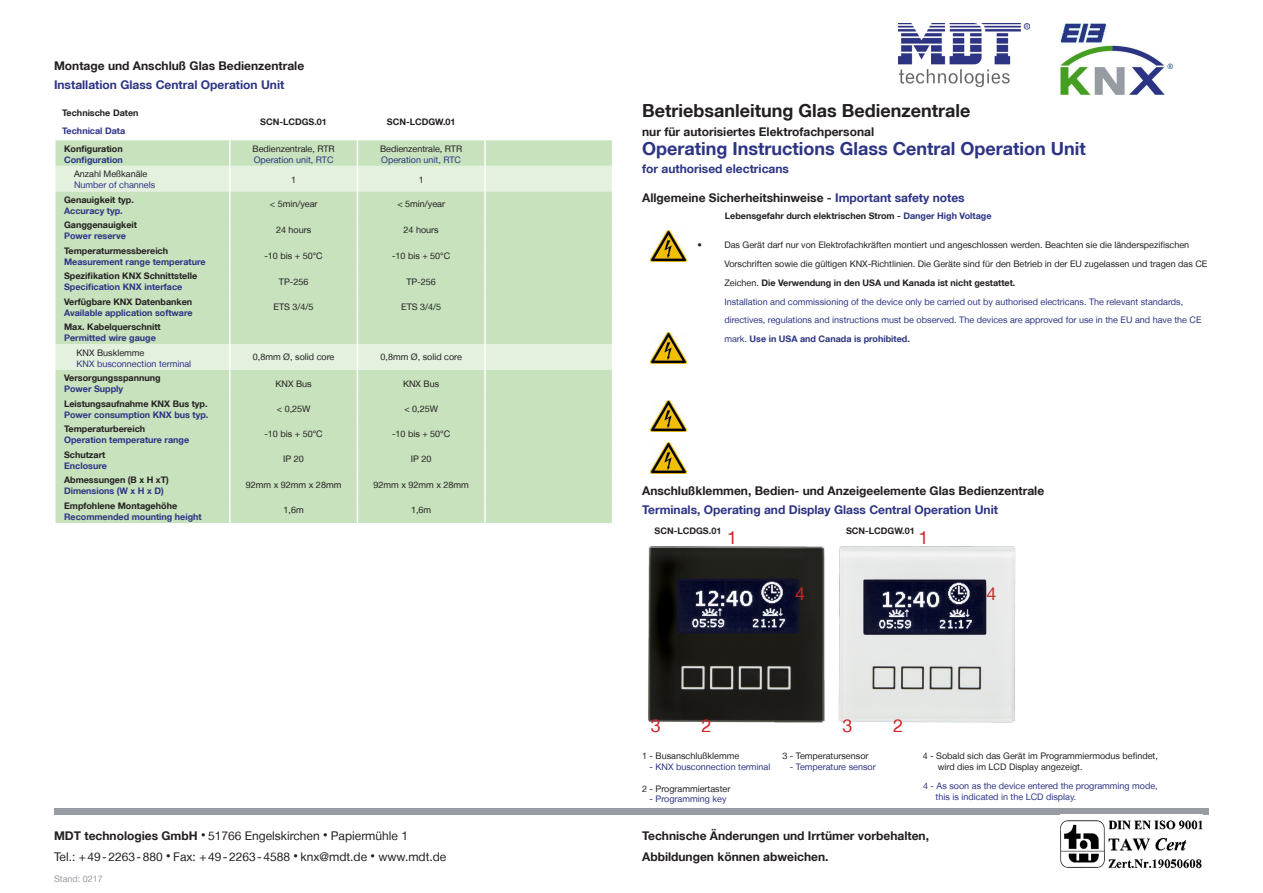
<style>
.page{position:relative;width:1263px;height:893px;background:#fff}
.page>*{position:absolute;margin:0;border:0;box-sizing:border-box;transform-origin:0 0}
.t1{font:700 18px "Helvetica Neue LT";color:#2d3484}
.t2{font:700 18px "Helvetica Neue LT";color:#231f20}
.t3{font:18px "Helvetica Neue LT";color:#d1232a}
.t4{font:700 12px/21px "Helvetica Neue LT";color:#231f20}
.t5{font:12px/21px "Helvetica Neue LT";color:#231f20}
.t6{font:700 12px/18.8px "Helvetica Neue LT";color:#2d3484}
.td-data{font:9px/18.8px "Helvetica Neue LT";color:#231f20}
.td-data-2{font:700 9px/10.8px "Helvetica Neue LT";color:#231f20}
.td-data-centered{font:9px "Helvetica Neue LT";color:#231f20}
.td-data-3{font:9px/10.8px "Helvetica Neue LT";color:#2d3484}
.td-data-4{font:700 9px/10.8px "Helvetica Neue LT";color:#2d3484}
.td-title{font:700 9px/18px "Helvetica Neue LT";color:#231f20}
.td-data-centered-2{font:9px "Helvetica Neue LT";color:#2d3484}
.t7{font:9px "Helvetica Neue LT";color:#979ca2}
.s1{color:#231f20}
.s2{color:#2d3484}
.s3{font-weight:700}
.s4{font-size:9px}
.s5{font-weight:700;color:#2d3484}
</style>
<div class="page">
<div style="left:54px;top:808px;width:1155px;height:6px;background:#979ca2"></div>
<img style="left:1060px;top:820px;width:142px;height:49px">
<img style="left:648px;top:546px;width:177px;height:177px">
<svg style="left:56px;top:140px;width:556px;height:383px;background:#cbe4c2"></svg>
<img style="left:899px;top:24px;width:131px;height:62px">
<img style="left:1061px;top:24px;width:112px;height:72px">
<img style="left:651px;top:231px;width:35px;height:31px">
<img style="left:651px;top:332px;width:35px;height:31px">
<img style="left:651px;top:400px;width:35px;height:31px">
<img style="left:651px;top:443px;width:35px;height:31px">
<img style="left:838px;top:546px;width:178px;height:177px">
<p class="t6" style="left:54px;top:56px;width:252px"><span class="s1">Montage und Anschluß Glas Bedienzentrale<br></span>Installation Glass Central Operation Unit</p>
<p class="td-title" style="left:62px;top:104px;width:78px">Technische Daten<br><span class="s2">Technical Data</span></p>
<p class="td-title" style="left:260px;top:113px;width:68px">SCN-LCDGS.01</p>
<p class="td-title" style="left:387px;top:113px;width:70px">SCN-LCDGW.01</p>
<p class="td-data-2" style="left:64px;top:143px;width:60px">Konfiguration<br><span class="s2">Configuration</span></p>
<p class="td-data-centered" style="left:253px;top:143px;width:84px">Bedienzentrale, RTR</p>
<p class="td-data-centered" style="left:380px;top:143px;width:84px">Bedienzentrale, RTR</p>
<p class="td-data-centered-2" style="left:381px;top:154px;width:81px">Operation unit, RTC</p>
<p class="td-data-centered-2" style="left:254px;top:154px;width:81px">Operation unit, RTC</p>
<p class="td-data-3" style="left:74px;top:169px;width:83px"><span class="s1">Anzahl Meßkanäle<br></span>Number of channels</p>
<p class="td-data-centered" style="left:291px;top:174px;width:7px">1</p>
<p class="td-data-centered" style="left:419px;top:174px;width:7px">1</p>
<p class="td-data-2" style="left:64px;top:194px;width:71px">Genauigkeit typ.<br><span class="s2">Accuracy typ.</span></p>
<p class="td-data-centered" style="left:270px;top:199px;width:49px">&lt; 5min/year</p>
<p class="td-data-centered" style="left:397px;top:199px;width:49px">&lt; 5min/year</p>
<p class="td-data-2" style="left:64px;top:219px;width:74px">Ganggenauigkeit<br><span class="s2">Power reserve</span></p>
<p class="td-data-centered" style="left:276px;top:224px;width:37px">24 hours</p>
<p class="td-data-centered" style="left:404px;top:224px;width:37px">24 hours</p>
<p class="td-data-4" style="left:64px;top:245px;width:143px"><span class="s1">Temperaturmessbereich<br></span>Measurement range temperature</p>
<p class="td-data-centered" style="left:264px;top:251px;width:60px">-10 bis + 50°C</p>
<p class="td-data-centered" style="left:392px;top:251px;width:60px">-10 bis + 50°C</p>
<p class="td-data-2" style="left:64px;top:270px;width:135px">Spezifikation KNX Schnittstelle<br><span class="s2">Specification KNX interface</span></p>
<p class="td-data-centered" style="left:279px;top:276px;width:31px">TP-256</p>
<p class="td-data-centered" style="left:406px;top:276px;width:31px">TP-256</p>
<p class="td-data-4" style="left:64px;top:296px;width:130px"><span class="s1">Verfügbare KNX Datenbanken<br></span>Available application software</p>
<p class="td-data-centered" style="left:274px;top:302px;width:42px">ETS 3/4/5</p>
<p class="td-data-centered" style="left:401px;top:302px;width:42px">ETS 3/4/5</p>
<p class="td-data-2" style="left:64px;top:321px;width:98px">Max. Kabelquerschnitt<br><span class="s2">Permitted wire gauge</span></p>
<p class="td-data-3" style="left:77px;top:347px;width:116px"><span class="s1">KNX Busklemme<br></span>KNX busconnection terminal</p>
<p class="td-data-centered" style="left:253px;top:352px;width:83px">0,8mm Ø, solid core</p>
<p class="td-data-centered" style="left:380px;top:352px;width:83px">0,8mm Ø, solid core</p>
<p class="td-data-2" style="left:64px;top:373px;width:98px">Versorgungsspannung<br><span class="s2">Power Supply</span></p>
<p class="td-data-centered" style="left:276px;top:378px;width:38px">KNX Bus</p>
<p class="td-data-centered" style="left:403px;top:378px;width:38px">KNX Bus</p>
<p class="td-data-2" style="left:64px;top:398px;width:146px">Leistungsaufnahme KNX Bus typ.<br><span class="s2">Power consumption KNX bus typ.</span></p>
<p class="td-data-centered" style="left:277px;top:404px;width:35px">&lt; 0,25W</p>
<p class="td-data-centered" style="left:404px;top:404px;width:35px">&lt; 0,25W</p>
<p class="td-data-4" style="left:64px;top:424px;width:127px"><span class="s1">Temperaturbereich<br></span>Operation temperature range</p>
<p class="td-data-centered" style="left:264px;top:428px;width:60px">-10 bis + 50°C</p>
<p class="td-data-centered" style="left:392px;top:428px;width:60px">-10 bis + 50°C</p>
<p class="td-data-2" style="left:64px;top:449px;width:44px">Schutzart<br><span class="s2">Enclosure</span></p>
<p class="td-data-centered" style="left:283px;top:454px;width:22px">IP 20</p>
<p class="td-data-centered" style="left:411px;top:454px;width:22px">IP 20</p>
<p class="td-data-2" style="left:64px;top:475px;width:106px">Abmessungen (B x H xT)<br><span class="s2">Dimensions (W x H x D)</span></p>
<p class="td-data-centered" style="left:246px;top:479px;width:97px">92mm x 92mm x 28mm</p>
<p class="td-data-centered" style="left:373px;top:479px;width:97px">92mm x 92mm x 28mm</p>
<p class="td-data-4" style="left:64px;top:500px;width:139px"><span class="s1">Empfohlene Montagehöhe<br></span>Recommended mounting height</p>
<p class="td-data-centered" style="left:284px;top:505px;width:22px">1,6m</p>
<p class="td-data-centered" style="left:411px;top:505px;width:22px">1,6m</p>
<p class="t5" style="left:54px;top:825px;width:394px"><span class="s3">MDT technologies GmbH</span> <span class="s4">•</span> 51766 Engelskirchen <span class="s4">•</span> Papiermühle 1<br>Tel.: +49-2263-880 <span class="s4">•</span> Fax: +49-2263-4588 <span class="s4">•</span> knx@mdt.de <span class="s4">•</span> www.mdt.de</p>
<p class="t7" style="left:54px;top:873px;width:50px">Stand: 0217</p>
<p class="t2" style="left:642px;top:99px;width:330px">Betriebsanleitung Glas Bedienzentrale</p>
<p class="t4" style="left:642px;top:121px;width:233px">nur für autorisiertes Elektrofachpersonal</p>
<p class="t1" style="left:642px;top:137px;width:445px">Operating Instructions Glass Central Operation Unit</p>
<p class="t6" style="left:642px;top:159px;width:148px">for authorised electricans</p>
<p class="t4" style="left:642px;top:187px;width:324px">Allgemeine Sicherheitshinweise - <span class="s2">Important safety notes</span></p>
<p class="td-data-2" style="left:725px;top:210px;width:268px">Lebensgefahr durch elektrischen Strom - <span class="s2">Danger High Voltage</span></p>
<p class="td-data" style="left:697px;top:236px;width:6px">•</p>
<p class="td-data" style="left:724px;top:236px;width:484px">Das Gerät darf nur von Elektrofachkräften montiert und angeschlossen werden. Beachten sie die länderspezifischen Vorschriften sowie die gültigen KNX-Richtlinien. Die Geräte sind für den Betrieb in der EU zugelassen und tragen das CE Zeichen. <span class="s3">Die Verwendung in den USA und Kanada ist nicht gestattet.<br></span><span class="s2">Installation and commissioning of the device only be carried out by authorised electricans. The relevant standards, directives, regulations and instructions must be observed. The devices are approved for use in the EU and have the CE mark.</span> <span class="s5">Use in USA and Canada is prohibited.</span></p>
<p class="t4" style="left:642px;top:482px;width:404px;line-height:18.8px">Anschlußklemmen, Bedien- und Anzeigeelemente Glas Bedienzentrale<br><span class="s2">Terminals, Operating and Display Glass Central Operation Unit</span></p>
<p class="td-data-2" style="left:655px;top:525px;width:68px">SCN-LCDGS.01</p>
<p class="t3" style="left:727px;top:527px;width:12px">1</p>
<p class="td-data-2" style="left:846px;top:525px;width:70px">SCN-LCDGW.01</p>
<p class="t3" style="left:918px;top:527px;width:12px">1</p>
<p class="t3" style="left:795px;top:582px;width:12px">4</p>
<p class="t3" style="left:986px;top:582px;width:12px">4</p>
<p class="t3" style="left:651px;top:714px;width:12px">3</p>
<p class="t3" style="left:702px;top:714px;width:12px">2</p>
<p class="td-data" style="left:642px;top:746px;width:99px">1 - Busanschlußklemme</p>
<p class="td-data-3" style="left:650px;top:761px;width:122px">- KNX busconnection terminal</p>
<p class="td-data" style="left:642px;top:779px;width:90px">2 - Programmiertaster</p>
<p class="td-data-3" style="left:650px;top:794px;width:78px">- Programming key</p>
<p class="t3" style="left:842px;top:714px;width:12px">3</p>
<p class="t3" style="left:893px;top:714px;width:12px">2</p>
<p class="td-data" style="left:782px;top:746px;width:88px">3 - Temperatursensor</p>
<p class="td-data-3" style="left:790px;top:761px;width:87px">- Temperature sensor</p>
<p class="td-data" style="left:938px;top:750px;width:222px;line-height:10.8px;text-indent:-15px">4 - Sobald sich das Gerät im Programmiermodus befindet, wird dies im LCD Display angezeigt.</p>
<p class="td-data-3" style="left:936px;top:780px;width:224px;text-indent:-13px">4 - As soon as the device entered the programming mode, this is indicated in the LCD display.</p>
<p class="t4" style="left:642px;top:825px;width:288px">Technische Änderungen und Irrtümer vorbehalten,<br>Abbildungen können abweichen.</p>
</div>
